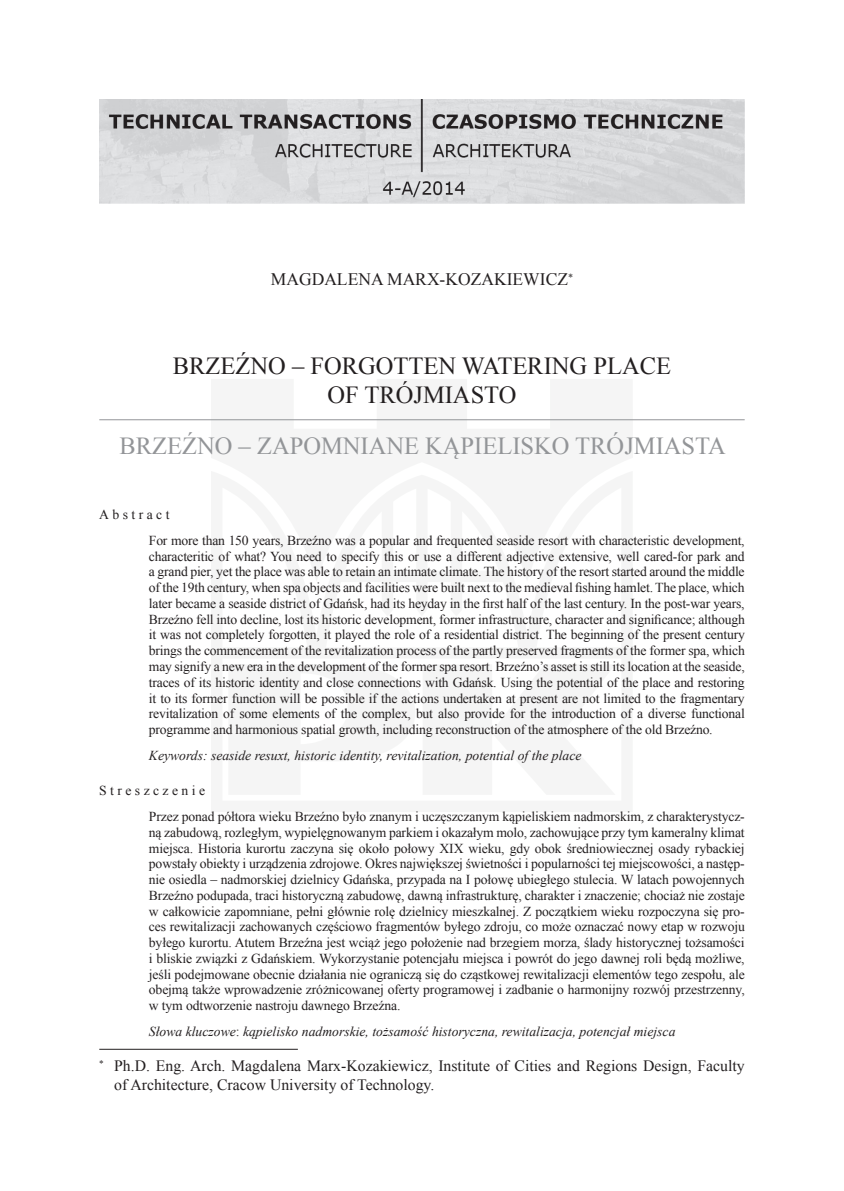
<style>
.page{position:relative;width:844px;height:1191px;background:#fff}
.page>*{position:absolute;margin:0;border:0;box-sizing:border-box;transform-origin:0 0}
.t1{font:24.5px/29.4px "Times New Roman";color:#231f20;text-align:center}
.t2{font:24.5px "Times New Roman";color:#939598}
.t3{font:17.5px "Times New Roman";color:#231f20}
.t4{font:15.75px/18.9px "Times New Roman";color:#231f20}
.t5{font:13.65px/15.8px "Times New Roman";letter-spacing:-.01em;color:#231f20}
.t6{font:italic 13.65px "Times New Roman";color:#231f20}
.s1{font-style:normal}
</style>
<div class="page">
<hr style="left:99px;top:1049px;width:199px;height:1px;background:#231f20">
<hr style="left:99px;top:419px;width:645px;height:1px;background:#939598">
<img style="left:99px;top:99px;width:645px;height:105px">
<p class="t3" style="left:271px;top:267px;width:304px">MAGDALENA MARX-KOZAKIEWICZ∗</p>
<h1 class="t1" style="left:173px;top:351px;width:499px">BRZEŹNO – FORGOTTEN WATERING PLACE<br>OF TRÓJMIASTO</h1>
<h1 class="t2" style="left:119px;top:429px;width:607px">BRZEŹNO – ZAPOMNIANE KĄPIELISKO TRÓJMIASTA</h1>
<p class="t5" style="left:149px;top:501px;width:597px;line-height:25.7px;text-indent:-50px">Abstract<br>For more than 150 years, Brzeźno was a popular and frequented seaside resort with characteristic development,</p>
<p class="t5" style="left:149px;top:548px;width:597px;text-align:justify">characteritic of what? You need to specify this or use a different adjective extensive, well cared-for park and a grand pier, yet the place was able to retain an intimate climate. The history of the resort started around the middle of the 19th century, when spa objects and facilities were built next to the medieval fishing hamlet. The place, which later became a seaside district of Gdańsk, had its heyday in the first half of the last century. In the post-war years, Brzeźno fell into decline, lost its historic development, former infrastructure, character and significance; although it was not completely forgotten, it played the role of a residential district. The beginning of the present century brings the commencement of the revitalization process of the partly preserved fragments of the former spa, which may signify a new era in the development of the former spa resort. Brzeźno’s asset is still its location at the seaside, traces of its historic identity and close connections with Gdańsk. Using the potential of the place and restoring it to its former function will be possible if the actions undertaken at present are not limited to the fragmentary revitalization of some elements of the complex, but also provide for the introduction of a diverse functional programme and harmonious spatial growth, including reconstruction of the atmosphere of the old Brzeźno.</p>
<p class="t6" style="left:149px;top:745px;width:434px">Keywords: seaside resuxt, historic identity, revitalization, potential of the place</p>
<p class="t5" style="left:149px;top:777px;width:597px;line-height:25.7px;text-indent:-50px">Streszczenie<br>Przez ponad półtora wieku Brzeźno było znanym i uczęszczanym kąpieliskiem nadmorskim, z charakterystycz-</p>
<p class="t5" style="left:149px;top:824px;width:597px;text-align:justify">ną zabudową, rozległym, wypielęgnowanym parkiem i okazałym molo, zachowujące przy tym kameralny klimat miejsca. Historia kurortu zaczyna się około połowy XIX wieku, gdy obok średniowiecznej osady rybackiej powstały obiekty i urządzenia zdrojowe. Okres największej świetności i popularności tej miejscowości, a następ&shy;nie osiedla – nadmorskiej dzielnicy Gdańska, przypada na I połowę ubiegłego stulecia. W latach powojennych Brzeźno podupada, traci historyczną zabudowę, dawną infrastrukturę, charakter i znaczenie; chociaż nie zostaje w całkowicie zapomniane, pełni głównie rolę dzielnicy mieszkalnej. Z początkiem wieku rozpoczyna się pro&shy;ces rewitalizacji zachowanych częściowo fragmentów byłego zdroju, co może oznaczać nowy etap w rozwoju byłego kurortu. Atutem Brzeźna jest wciąż jego położenie nad brzegiem morza, ślady historycznej tożsamości i bliskie związki z Gdańskiem. Wykorzystanie potencjału miejsca i powrót do jego dawnej roli będą możliwe, jeśli podejmowane obecnie działania nie ograniczą się do cząstkowej rewitalizacji elementów tego zespołu, ale obejmą także wprowadzenie zróżnicowanej oferty programowej i zadbanie o harmonijny rozwój przestrzenny, w tym odtworzenie nastroju dawnego Brzeźna.</p>
<p class="t6" style="left:149px;top:1021px;width:528px">Słowa kluczowe<span class="s1">:</span> kąpielisko nadmorskie, tożsamość historyczna, rewitalizacja, potencjał miejsca</p>
<p class="t4" style="left:114px;top:1055px;width:632px;text-indent:-15px">∗ Ph.D. Eng. Arch. Magdalena Marx-Kozakiewicz, Institute of Cities and Regions Design, Faculty of Architecture, Cracow University of Technology.</p>
</div>
